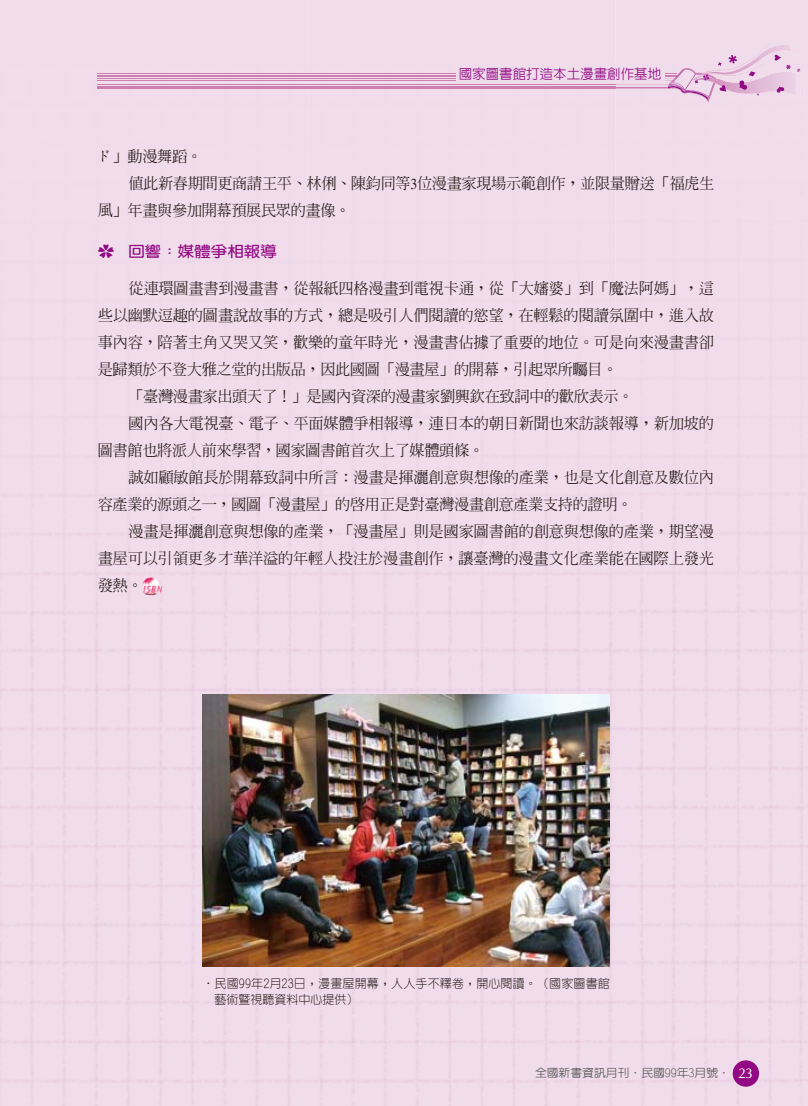
<style>
.page{position:relative;width:808px;height:1106px;background:#fff}
.page>*{position:absolute;margin:0;border:0;box-sizing:border-box;transform-origin:0 0}
.t1{font:15.3px "AR Ming B5 Medium E Ten B5 H";letter-spacing:-.02em;color:#231916}
.t2{font:14.85px "AR Yuan B5 Bold E Ten B5 H";color:#920983;scale:1.11 1}
.t3{font:13.5px "AR New Hei B5 Medium E Ten B5 H";color:#920983}
.t4{font:12px/16.5px "AR New Hei B5 Light E Ten B5 H";letter-spacing:.015em;color:#231916}
.t5{font:11.25px "AR Yuan B5 Medium E Ten B5 H";color:#595857;scale:1.05 1}
.s1{font-family:"Times"}
.s2{font-family:"Koz Go Pro Extra Light 90 msp RKSJ H"}
.s3{font-family:"CG Omega";font-size:14.25px;color:#fff}
</style>
<div class="page">
<img style="left:0;top:0;width:1px;height:1106px">
<div style="left:1px;top:0;width:615px;height:956px;background:#f0dceb"></div>
<div style="left:1px;top:956px;width:807px;height:150px;background:#f0dceb"></div>
<div style="left:733px;top:1060px;width:26px;height:26px;background:#920983;border-radius:50%"></div>
<img style="left:98px;top:85px;width:569px;height:4px">
<img style="left:98px;top:80px;width:569px;height:1px">
<img style="left:98px;top:74px;width:569px;height:5px">
<img style="left:667px;top:68px;width:49px;height:35px">
<img style="left:667px;top:86px;width:41px;height:14px">
<img style="left:684px;top:91px;width:30px;height:6px">
<img style="left:668px;top:70px;width:2px;height:15px">
<img style="left:670px;top:70px;width:2px;height:15px">
<img style="left:797px;top:73px;width:4px;height:26px">
<img style="left:703px;top:38px;width:91px;height:35px">
<img style="left:708px;top:54px;width:67px;height:19px">
<img style="left:715px;top:72px;width:60px;height:24px">
<img style="left:668px;top:86px;width:4px;height:5px">
<img style="left:685px;top:91px;width:23px;height:6px">
<svg style="left:718px;top:62px;width:4px;height:4px"></svg>
<svg style="left:728px;top:55px;width:9px;height:9px"></svg>
<svg style="left:693px;top:73px;width:34px;height:19px"></svg>
<svg style="left:775px;top:52px;width:25px;height:45px"></svg>
<svg style="left:739px;top:71px;width:20px;height:24px"></svg>
<img style="left:672px;top:69px;width:23px;height:22px">
<div style="left:455px;top:62px;width:209px;height:20px;background:#f0dceb"></div>
<img style="left:142px;top:577px;width:21px;height:18px">
<img style="left:202px;top:695px;width:408px;height:271px">
<p class="t3" style="left:459px;top:69px;width:204px">國家圖書館打造本土漫畫創作基地</p>
<p class="t1" style="left:98px;top:151px;width:106px">ド」動漫舞蹈。</p>
<p class="t1" style="left:128px;top:178px;width:587px">值此新春期間更商請王平、林俐、陳鈞同等<span class="s1">3</span>位漫畫家現場示範創作，並限量贈送「福虎生</p>
<p class="t1" style="left:98px;top:205px;width:254px">風」年畫與參加開幕預展民眾的畫像。</p>
<p class="t2" style="left:98px;top:246px;width:163px"><span class="s2">✿</span> 回響：媒體爭相報導</p>
<p class="t1" style="left:128px;top:282px;width:587px">從連環圖畫書到漫畫書，從報紙四格漫畫到電視卡通，從「大嬸婆」到「魔法阿媽」，這</p>
<p class="t1" style="left:98px;top:309px;width:618px">些以幽默逗趣的圖畫說故事的方式，總是吸引人們閱讀的慾望，在輕鬆的閱讀氛圍中，進入故</p>
<p class="t1" style="left:98px;top:336px;width:618px">事內容，陪著主角又哭又笑，歡樂的童年時光，漫畫書佔據了重要的地位。可是向來漫畫書卻</p>
<p class="t1" style="left:98px;top:363px;width:521px">是歸類於不登大雅之堂的出版品，因此國圖「漫畫屋」的開幕，引起眾所矚目。</p>
<p class="t1" style="left:128px;top:390px;width:507px">「臺灣漫畫家出頭天了！」是國內資深的漫畫家劉興欽在致詞中的歡欣表示。</p>
<p class="t1" style="left:128px;top:417px;width:587px">國內各大電視臺、電子、平面媒體爭相報導，連日本的朝日新聞也來訪談報導，新加坡的</p>
<p class="t1" style="left:98px;top:444px;width:388px">圖書館也將派人前來學習，國家圖書館首次上了媒體頭條。</p>
<p class="t1" style="left:128px;top:471px;width:587px">誠如顧敏館長於開幕致詞中所言：漫畫是揮灑創意與想像的產業，也是文化創意及數位內</p>
<p class="t1" style="left:98px;top:498px;width:536px">容產業的源頭之一，國圖「漫畫屋」的啟用正是對臺灣漫畫創意產業支持的證明。</p>
<p class="t1" style="left:128px;top:525px;width:587px">漫畫是揮灑創意與想像的產業，「漫畫屋」則是國家圖書館的創意與想像的產業，期望漫</p>
<p class="t1" style="left:98px;top:552px;width:618px">畫屋可以引領更多才華洋溢的年輕人投注於漫畫創作，讓臺灣的漫畫文化產業能在國際上發光</p>
<p class="t1" style="left:98px;top:579px;width:46px">發熱。</p>
<p class="t4" style="left:214px;top:976px;width:397px;text-indent:-12px">‧民國99年2月23日，漫畫屋開幕，人人手不釋卷，開心閱讀。（國家圖書館藝術暨視聽資料中心提供）</p>
<p class="t5" style="left:535px;top:1069px;width:209px">全國新書資訊月刊．民國99年3月號． <span class="s3">23</span></p>
</div>
